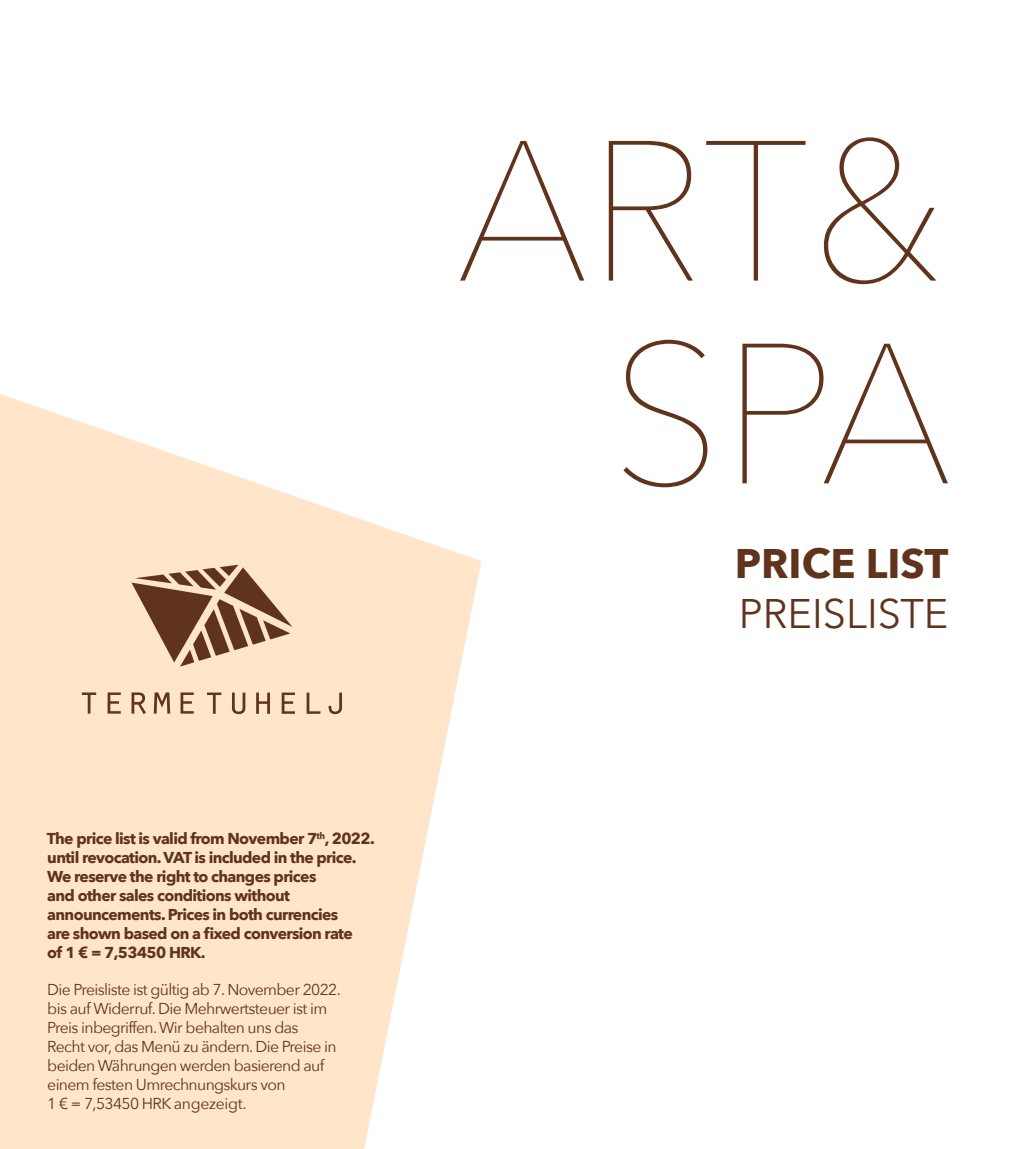
<style>
.page{position:relative;width:1021px;height:1149px;background:#fff}
.page>*{position:absolute;margin:0;border:0;box-sizing:border-box;transform-origin:0 0}
.t1{font:200 197.1px/202.5px "Avenir Next";letter-spacing:-.005em;color:#60341c;text-align:right}
.t2{font:41.18px "Avenir Next";color:#60341c}
.t3{font:700 41.18px "Avenir Next";color:#60341c}
.t4{font:15.75px/18.9px "Avenir Next";letter-spacing:-.04em;color:#60341c}
.t5{font:700 15.75px/18.9px "Avenir Next";letter-spacing:-.04em;color:#60341c}
</style>
<div class="page">
<svg style="left:0;top:394px;width:481px;height:754px;fill:#ffe5ca"></svg>
<svg style="left:207px;top:692px;width:14px;height:21px"></svg>
<svg style="left:232px;top:692px;width:13px;height:22px"></svg>
<svg style="left:256px;top:692px;width:14px;height:21px"></svg>
<svg style="left:282px;top:692px;width:13px;height:21px"></svg>
<svg style="left:306px;top:692px;width:14px;height:21px"></svg>
<svg style="left:328px;top:692px;width:14px;height:22px"></svg>
<svg style="left:82px;top:692px;width:14px;height:21px"></svg>
<svg style="left:108px;top:692px;width:13px;height:21px"></svg>
<svg style="left:131px;top:692px;width:15px;height:22px"></svg>
<svg style="left:154px;top:692px;width:16px;height:21px"></svg>
<svg style="left:180px;top:692px;width:14px;height:21px"></svg>
<svg style="left:131px;top:564px;width:161px;height:102px;background:#b8967c"></svg>
<p class="t5" style="left:47px;top:828px;width:329px">The price list is valid from November 7<sup>th</sup>, 2022. until revocation. VAT is included in the price.<br>We reserve the right to changes prices<br>and other sales conditions without announcements. Prices in both currencies<br>are shown based on a fixed conversion rate<br>of 1 € = 7,53450 HRK.</p>
<p class="t4" style="left:47px;top:979px;width:295px">Die Preisliste ist gültig ab 7. November 2022. bis auf Widerruf. Die Mehrwertsteuer ist im Preis inbegriffen. Wir behalten uns das<br>Recht vor, das Menü zu ändern. Die Preise in beiden Währungen werden basierend auf einem festen Umrechnungskurs von<br>1 € = 7,53450 HRK angezeigt.</p>
<h1 class="t1" style="left:456px;top:98px;width:496px">ART&amp;<br>SPA</h1>
<h2 class="t3" style="left:734px;top:528px;width:215px">PRICE LIST</h2>
<h2 class="t2" style="left:739px;top:578px;width:211px">PREISLISTE</h2>
</div>
